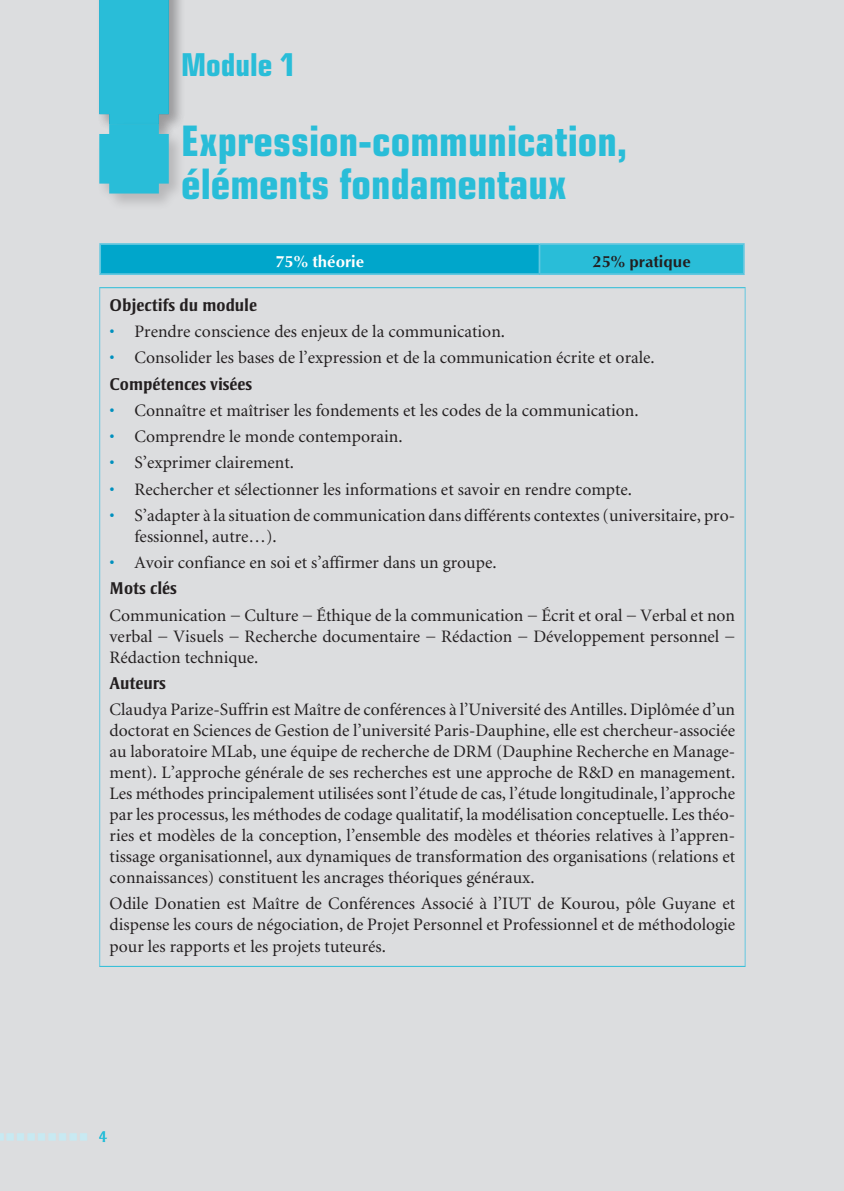
<style>
.page{position:relative;width:844px;height:1191px;background:#fff}
.page>*{position:absolute;margin:0;border:0;box-sizing:border-box;transform-origin:0 0}
.t1{font:700 condensed 42px/43.4px "Eurostile LT Std";color:#29bdd8}
.t2{font:700 condensed 31.5px "Eurostile LT Std";color:#29bdd8}
.t3{font:17.5px/21px "Minion";color:#231f20;text-align:justify}
.t4{font:700 17.5px "Strayhorn MT Std";color:#231f20}
.t5{font:700 16.62px "Opus";color:#231f20}
.t6{font:700 16.62px "Opus";color:#fff}
.t7{font:15.75px "Strayhorn MT Std";color:#29bdd8}
.s1{color:#0090be}
</style>
<div class="page">
<div style="left:0;top:0;width:843px;height:1191px;background:#dcdddf"></div>
<div style="left:96px;top:0;width:89px;height:141px;background:#231f20;opacity:.2"></div>
<div style="left:96px;top:121px;width:89px;height:89px;background:#231f20;opacity:.2"></div>
<div style="left:99px;top:0;width:70px;height:193px;background:#29bdd8"></div>
<div style="left:100px;top:244px;width:439px;height:30px;background:#00a6cb"></div>
<div style="left:539px;top:244px;width:204px;height:30px;background:#29bdd8"></div>
<hr style="left:99px;top:245px;width:2px;height:28px;background:#63c7df">
<hr style="left:99px;top:243px;width:440px;height:2px;background:#63c7df">
<hr style="left:539px;top:243px;width:205px;height:2px;background:#63c7df">
<hr style="left:538px;top:245px;width:2px;height:28px;background:#63c7df">
<hr style="left:742px;top:245px;width:2px;height:28px;background:#63c7df">
<hr style="left:99px;top:273px;width:440px;height:2px;background:#63c7df">
<hr style="left:539px;top:273px;width:205px;height:2px;background:#63c7df">
<hr style="left:99px;top:288px;width:1px;height:678px;background:#63c7df">
<hr style="left:99px;top:287px;width:646px;height:1px;background:#29bdd8">
<hr style="left:744px;top:288px;width:1px;height:678px;background:#63c7df">
<hr style="left:99px;top:966px;width:646px;height:1px;background:#29bdd8">
<h2 class="t2" style="left:181px;top:46px;width:116px">Module 1</h2>
<h1 class="t1" style="left:181px;top:119px;width:447px">Expression-communication, éléments fondamentaux</h1>
<p class="t6" style="left:275px;top:251px;width:90px">75% théorie</p>
<p class="t5" style="left:592px;top:251px;width:100px">25% pratique</p>
<p class="t4" style="left:110px;top:295px;width:149px">Objectifs du module</p>
<p class="t3" style="left:110px;top:321px;width:397px"><span class="s1">•</span> Prendre conscience des enjeux de la communication.</p>
<p class="t3" style="left:110px;top:348px;width:546px"><span class="s1">•</span> Consolider les bases de l’expression et de la communication écrite et orale.</p>
<p class="t4" style="left:110px;top:373px;width:144px">Compétences visées</p>
<p class="t3" style="left:110px;top:400px;width:530px"><span class="s1">•</span> Connaître et maîtriser les fondements et les codes de la communication.</p>
<p class="t3" style="left:110px;top:426px;width:294px"><span class="s1">•</span> Comprendre le monde contemporain.</p>
<p class="t3" style="left:110px;top:453px;width:186px"><span class="s1">•</span> S’exprimer clairement.</p>
<p class="t3" style="left:110px;top:479px;width:524px"><span class="s1">•</span> Rechercher et sélectionner les informations et savoir en rendre compte.</p>
<p class="t3" style="left:134px;top:505px;width:602px;text-indent:-25px"><span class="s1">•</span> S’adapter à la situation de communication dans différents contextes (universitaire, pro&shy;fessionnel, autre…).</p>
<p class="t3" style="left:110px;top:552px;width:388px"><span class="s1">•</span> Avoir confiance en soi et s’affirmer dans un groupe.</p>
<p class="t4" style="left:110px;top:578px;width:69px">Mots clés</p>
<p class="t3" style="left:110px;top:605px;width:627px">Communication − Culture − Éthique de la communication − Écrit et oral − Verbal et non verbal − Visuels − Recherche documentaire − Rédaction − Développement personnel − Rédaction technique.</p>
<p class="t4" style="left:110px;top:673px;width:58px">Auteurs</p>
<p class="t3" style="left:110px;top:699px;width:627px">Claudya Parize-Suffrin est Maître de conférences à l’Université des Antilles. Diplômée d’un doctorat en Sciences de Gestion de l’université Paris-Dauphine, elle est chercheur-associée au laboratoire MLab, une équipe de recherche de DRM (Dauphine Recherche en Manage&shy;ment). L’approche générale de ses recherches est une approche de R&amp;D en management.<br>Les méthodes principalement utilisées sont l’étude de cas, l’étude longitudinale, l’approche par les processus, les méthodes de codage qualitatif, la modélisation conceptuelle. Les théo&shy;ries et modèles de la conception, l’ensemble des modèles et théories relatives à l’appren&shy;tissage organisationnel, aux dynamiques de transformation des organisations (relations et connaissances) constituent les ancrages théoriques généraux.</p>
<p class="t3" style="left:110px;top:894px;width:627px">Odile Donatien est Maître de Conférences Associé à l’IUT de Kourou, pôle Guyane et dispense les cours de négociation, de Projet Personnel et Professionnel et de méthodologie pour les rapports et les projets tuteurés.</p>
<p class="t7" style="left:99px;top:1127px;width:9px">4</p>
</div>
